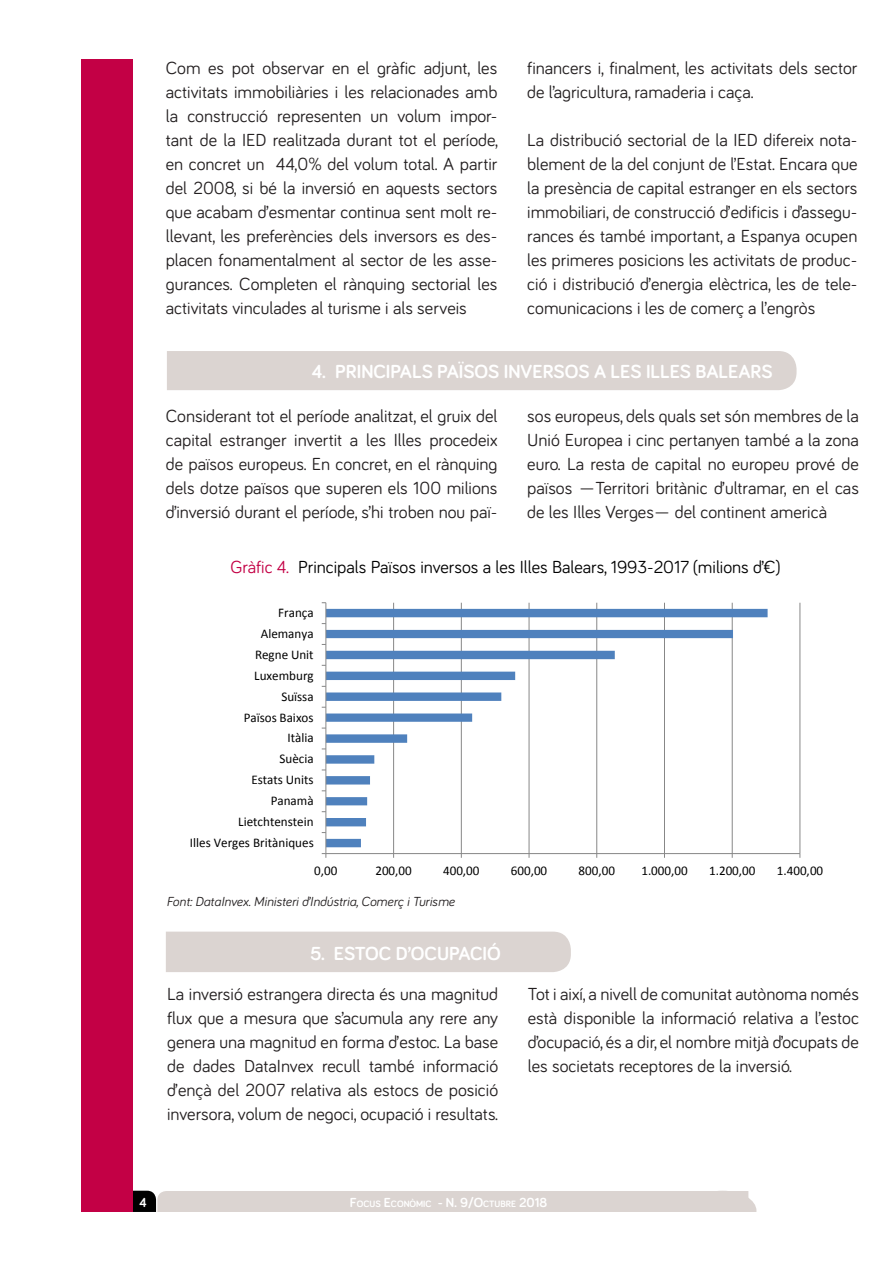
<style>
.page{position:relative;width:893px;height:1263px;background:#fff}
.page>*{position:absolute;margin:0;border:0;box-sizing:border-box;transform-origin:0 0}
.Apartat_Focus{font:700 19.5px "Bariol";color:#fff}
.Texte_Focus{font:18px/24px "Bariol";color:#231f20;text-align:justify}
.t1{font:18px "Bariol";color:#000}
.Font{font:italic 13.5px "Bariol";color:#231f20}
.t2{font:700 13.5px "Bariol";color:#fff}
.t3{font:13.35px "Calibri";color:#000}
.t4{font:13.2px "Calibri";color:#000}
.t5{font:700 9.45px "Bariol";color:#fff}
.s1{color:#c30045}
.s2{font-size:13.5px}
</style>
<div class="page">
<div style="left:689px;top:1191px;width:67px;height:40px;background:#dbd4d1;border-radius:50%"></div>
<div style="left:129px;top:1212px;width:634px;height:25px;background:#fff"></div>
<div style="left:133px;top:1191px;width:615px;height:21px;background:#dbd4d1"></div>
<div style="left:82px;top:59px;width:51px;height:1153px;background:#c30045"></div>
<div style="left:167px;top:351px;width:629px;height:39px;background:#dbd4d1"></div>
<div style="left:311px;top:360px;width:462px;height:24px;background:#dbd4d1"></div>
<hr style="left:393px;top:603px;width:1px;height:250px;background:#878787">
<hr style="left:461px;top:603px;width:1px;height:250px;background:#878787">
<hr style="left:529px;top:603px;width:1px;height:250px;background:#878787">
<hr style="left:596px;top:603px;width:1px;height:250px;background:#878787">
<hr style="left:664px;top:603px;width:1px;height:250px;background:#878787">
<hr style="left:732px;top:603px;width:1px;height:250px;background:#878787">
<hr style="left:799px;top:603px;width:1px;height:250px;background:#878787">
<svg style="left:326px;top:609px;width:442px;height:238px"></svg>
<hr style="left:326px;top:853px;width:474px;height:1px;background:#878787">
<hr style="left:325px;top:603px;width:1px;height:250px;background:#878787">
<div style="left:166px;top:932px;width:405px;height:40px;background:#dbd4d1"></div>
<div style="left:310px;top:941px;width:191px;height:24px;background:#dbd4d1"></div>
<p class="Texte_Focus" style="left:166px;top:55px;width:334px">Com es pot observar en el gràfic adjunt, les activitats immobiliàries i les relacionades amb la construcció representen un volum impor&shy;tant de la IED realitzada durant tot el període, en concret un 44,0% del volum total. A partir del 2008, si bé la inversió en aquests sectors que acabam d’esmentar continua sent molt re&shy;llevant, les preferències dels inversors es des&shy;placen fonamentalment al sector de les asse&shy;gurances. Completen el rànquing sectorial les activitats vinculades al turisme i als serveis</p>
<p class="Texte_Focus" style="left:527px;top:55px;width:332px">financers i, finalment, les activitats dels sector de l’agricultura, ramaderia i caça.</p>
<p class="Texte_Focus" style="left:527px;top:127px;width:332px">La distribució sectorial de la IED difereix nota&shy;blement de la del conjunt de l’Estat. Encara que la presència de capital estranger en els sectors immobiliari, de construcció d’edificis i d’assegu&shy;rances és també important, a Espanya ocupen les primeres posicions les activitats de produc&shy;ció i distribució d’energia elèctrica, les de tele&shy;comunicacions i les de comerç a l’engròs</p>
<p class="Apartat_Focus" style="left:311px;top:358px;width:463px">4. PRINCIPALS PAÏSOS INVERSOS A LES ILLES BALEARS</p>
<p class="Texte_Focus" style="left:166px;top:403px;width:333px">Considerant tot el període analitzat, el gruix del capital estranger invertit a les Illes procedeix de països europeus. En concret, en el rànquing dels dotze països que superen els 100 milions d’inversió durant el període, s’hi troben nou paï-</p>
<p class="Texte_Focus" style="left:527px;top:403px;width:333px">sos europeus, dels quals set són membres de la Unió Europea i cinc pertanyen també a la zona euro. La resta de capital no europeu prové de països —Territori britànic d’ultramar, en el cas de les Illes Verges— del continent americà</p>
<p class="t1" style="left:230px;top:554px;width:552px"><span class="s1">Gràfic 4.</span> Principals Països inversos a les Illes Balears, 1993-2017 (milions d’€)</p>
<p class="t4" style="left:278px;top:604px;width:37px">França</p>
<p class="t4" style="left:261px;top:625px;width:54px">Alemanya</p>
<p class="t3" style="left:255px;top:646px;width:60px">Regne Unit</p>
<p class="t3" style="left:254px;top:667px;width:61px">Luxemburg</p>
<p class="t4" style="left:281px;top:688px;width:34px">Suïssa</p>
<p class="t4" style="left:244px;top:709px;width:72px">Països Baixos</p>
<p class="t3" style="left:287px;top:729px;width:28px">Itàlia</p>
<p class="t4" style="left:279px;top:750px;width:36px">Suècia</p>
<p class="t4" style="left:251px;top:771px;width:64px">Estats Units</p>
<p class="t3" style="left:271px;top:792px;width:44px">Panamà</p>
<p class="t4" style="left:238px;top:813px;width:77px">Lietchtenstein</p>
<p class="t4" style="left:190px;top:834px;width:125px">Illes Verges Britàniques</p>
<p class="t4" style="left:314px;top:862px;width:25px">0,00</p>
<p class="t4" style="left:375px;top:862px;width:38px">200,00</p>
<p class="t4" style="left:443px;top:862px;width:38px">400,00</p>
<p class="t4" style="left:511px;top:862px;width:38px">600,00</p>
<p class="t4" style="left:579px;top:862px;width:38px">800,00</p>
<p class="t4" style="left:641px;top:862px;width:48px">1.000,00</p>
<p class="t4" style="left:709px;top:862px;width:48px">1.200,00</p>
<p class="t4" style="left:777px;top:862px;width:48px">1.400,00</p>
<p class="Font" style="left:166px;top:892px;width:290px">Font: DataInvex. Ministeri d’Indústria, Comerç i Turisme</p>
<p class="Apartat_Focus" style="left:310px;top:940px;width:192px">5. ESTOC D’OCUPACIÓ</p>
<p class="Texte_Focus" style="left:167px;top:981px;width:333px">La inversió estrangera directa és una magnitud flux que a mesura que s’acumula any rere any genera una magnitud en forma d’estoc. La base de dades DataInvex recull també informació d’ençà del 2007 relativa als estocs de posició inversora, volum de negoci, ocupació i resultats.</p>
<p class="Texte_Focus" style="left:528px;top:981px;width:333px">Tot i així, a nivell de comunitat autònoma només està disponible la informació relativa a l’estoc d’ocupació, és a dir, el nombre mitjà d’ocupats de les societats receptores de la inversió.</p>
<p class="t2" style="left:139px;top:1193px;width:9px">4</p>
<p class="t5" style="left:350px;top:1197px;width:199px"><span class="s2">F</span>OCUS <span class="s2">E</span>CONÒMIC <span class="s2">- N. 9/O</span>CTUBRE <span class="s2">2018</span></p>
</div>
